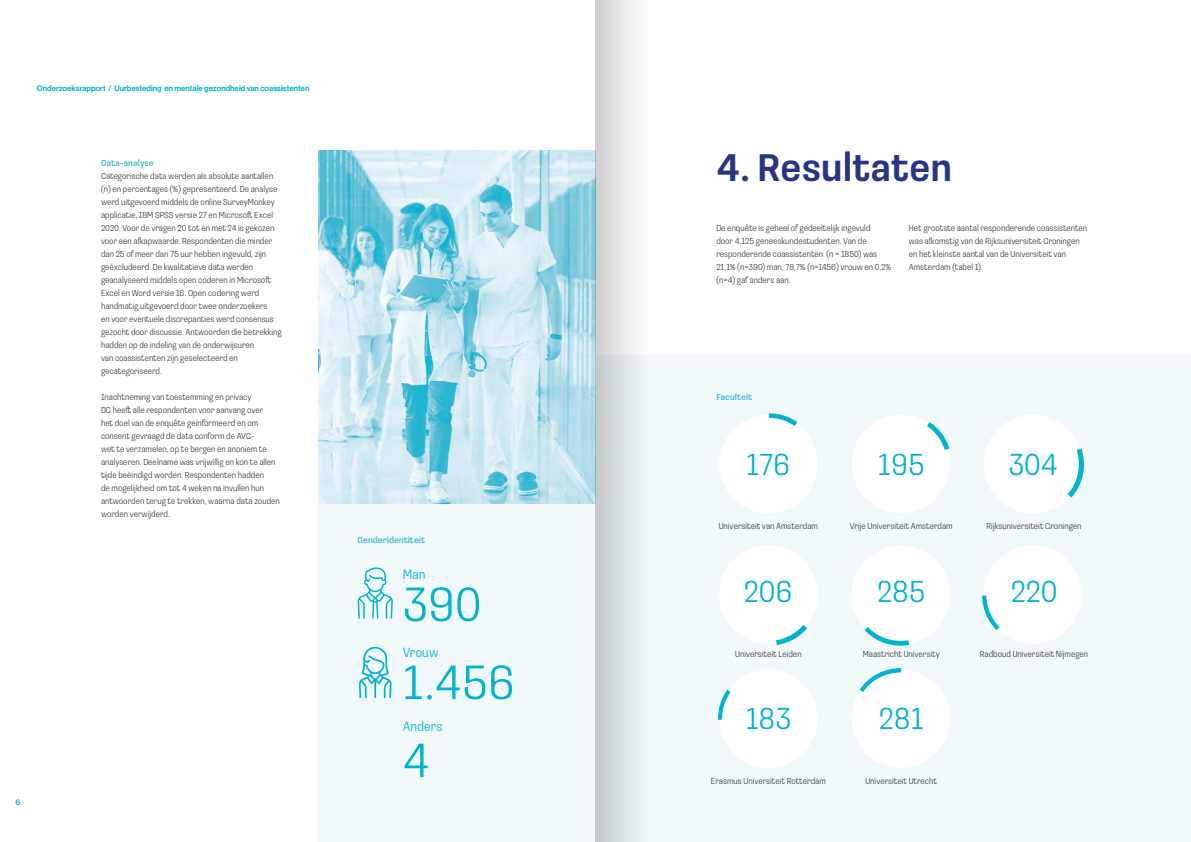
<style>
.page{position:relative;width:1191px;height:842px;background:#fff}
.page>*{position:absolute;margin:0;border:0;box-sizing:border-box;transform-origin:0 0}
.t1{font:300 50px "Loos Condensed";color:#03b3cd}
.t2{font:500 40px "Loos Condensed";color:#283583}
.t3{font:300 31.5px "Loos Condensed";color:#04b3cd}
.t4{font:300 14px "Loos Condensed";color:#03b3cd}
.t5{font:300 9px/13px "Loos Condensed";color:#3c3c3b}
.t6{font:500 9px "Loos Condensed";color:#49bad2}
.t7{font:8px "N Haas Grotesk DS Pro 65 Md";color:#03b3cd}
</style>
<div class="page">
<div style="left:318px;top:355px;width:873px;height:487px;background:#f2f9fb"></div>
<div style="left:851px;top:669px;width:99px;height:99px;background:#fff;border-radius:50%"></div>
<svg style="left:859px;top:668px;width:42px;height:24px"></svg>
<div style="left:854px;top:672px;width:93px;height:93px;background:#fff;border-radius:50%"></div>
<div style="left:719px;top:669px;width:98px;height:99px;background:#fff;border-radius:50%"></div>
<svg style="left:718px;top:690px;width:13px;height:30px"></svg>
<div style="left:722px;top:672px;width:92px;height:93px;background:#fff;border-radius:50%"></div>
<div style="left:851px;top:545px;width:99px;height:99px;background:#fff;border-radius:50%"></div>
<svg style="left:864px;top:627px;width:45px;height:19px"></svg>
<div style="left:854px;top:548px;width:93px;height:93px;background:#fff;border-radius:50%"></div>
<div style="left:719px;top:545px;width:98px;height:99px;background:#fff;border-radius:50%"></div>
<svg style="left:776px;top:624px;width:31px;height:21px"></svg>
<div style="left:722px;top:548px;width:92px;height:93px;background:#fff;border-radius:50%"></div>
<div style="left:983px;top:545px;width:98px;height:99px;background:#fff;border-radius:50%"></div>
<svg style="left:982px;top:595px;width:18px;height:35px"></svg>
<div style="left:986px;top:548px;width:92px;height:93px;background:#fff;border-radius:50%"></div>
<div style="left:851px;top:415px;width:99px;height:98px;background:#fff;border-radius:50%"></div>
<svg style="left:927px;top:422px;width:22px;height:28px"></svg>
<div style="left:854px;top:418px;width:93px;height:92px;background:#fff;border-radius:50%"></div>
<div style="left:719px;top:415px;width:98px;height:98px;background:#fff;border-radius:50%"></div>
<svg style="left:769px;top:413px;width:28px;height:13px"></svg>
<div style="left:722px;top:418px;width:92px;height:92px;background:#fff;border-radius:50%"></div>
<div style="left:983px;top:415px;width:98px;height:98px;background:#fff;border-radius:50%"></div>
<svg style="left:1067px;top:448px;width:17px;height:49px"></svg>
<div style="left:986px;top:418px;width:92px;height:92px;background:#fff;border-radius:50%"></div>
<img style="left:318px;top:150px;width:277px;height:354px">
<svg style="left:359px;top:647px;width:33px;height:51px"></svg>
<svg style="left:357px;top:567px;width:36px;height:52px"></svg>
<svg style="left:595px;top:0;width:41px;height:842px"></svg>
<p class="t7" style="left:37px;top:84px;width:274px">Onderzoeksrapport / Uurbesteding en mentale gezondheid van coassistenten</p>
<p class="t6" style="left:101px;top:157px;width:54px">Data-analyse</p>
<p class="t5" style="left:101px;top:169px;width:182px">Categorische data werden als absolute aantallen (n) en percentages (%) gepresenteerd. De analyse werd uitgevoerd middels de online SurveyMonkey applicatie, IBM SPSS versie 27 en Microsoft Excel 2020. Voor de vragen 20 tot en met 24 is gekozen voor een afkapwaarde. Respondenten die minder dan 25 of meer dan 75 uur hebben ingevuld, zijn geëxcludeerd. De kwalitatieve data werden geanalyseerd middels open coderen in Microsoft Excel en Word versie 16. Open codering werd handmatig uitgevoerd door twee onderzoekers<br>en voor eventuele discrepanties werd consensus gezocht door discussie. Antwoorden die betrekking hadden op de indeling van de onderwijsuren<br>van coassistenten zijn geselecteerd en gecategoriseerd.</p>
<p class="t5" style="left:101px;top:390px;width:180px">Inachtneming van toestemming en privacy<br>DG heeft alle respondenten voor aanvang over<br>het doel van de enquête geïnformeerd en om consent gevraagd de data conform de AVG-<br>wet te verzamelen, op te bergen en anoniem te analyseren. Deelname was vrijwillig en kon te allen tijde beëindigd worden. Respondenten hadden<br>de mogelijkheid om tot 4 weken na invullen hun antwoorden terug te trekken, waarna data zouden worden verwijderd.</p>
<p class="t7" style="left:15px;top:797px;width:6px">6</p>
<p class="t6" style="left:358px;top:534px;width:69px">Genderidentiteit</p>
<h3 class="t4" style="left:403px;top:565px;width:24px">Man</h3>
<h1 class="t1" style="left:403px;top:571px;width:80px">390</h1>
<h3 class="t4" style="left:403px;top:643px;width:37px">Vrouw</h3>
<h1 class="t1" style="left:403px;top:649px;width:114px">1.456</h1>
<h3 class="t4" style="left:403px;top:717px;width:41px">Anders</h3>
<h1 class="t1" style="left:403px;top:727px;width:28px">4</h1>
<h2 class="t2" style="left:716px;top:139px;width:237px">4. Resultaten</h2>
<p class="t5" style="left:716px;top:221px;width:176px">De enquête is geheel of gedeeltelijk ingevuld<br>door 4.125 geneeskundestudenten. Van de responderende coassistenten (n = 1850) was 21,1% (n=390) man, 78,7% (n=1456) vrouw en 0,2% (n=4) gaf anders aan.</p>
<p class="t5" style="left:909px;top:221px;width:180px">Het grootste aantal responderende coassistenten was afkomstig van de Rijksuniversiteit Groningen en het kleinste aantal van de Universiteit van Amsterdam (tabel 1).</p>
<p class="t6" style="left:716px;top:391px;width:37px">Faculteit</p>
<h3 class="t3" style="left:746px;top:443px;width:46px">176</h3>
<h3 class="t3" style="left:878px;top:443px;width:48px">195</h3>
<h3 class="t3" style="left:1008px;top:443px;width:51px">304</h3>
<p class="t5" style="left:718px;top:519px;width:101px">Universiteit van Amsterdam</p>
<p class="t5" style="left:849px;top:519px;width:104px">Vrije Universiteit Amsterdam</p>
<p class="t5" style="left:986px;top:519px;width:96px">Rijksuniversiteit Groningen</p>
<h3 class="t3" style="left:744px;top:570px;width:50px">206</h3>
<h3 class="t3" style="left:877px;top:570px;width:50px">285</h3>
<h3 class="t3" style="left:1010px;top:570px;width:48px">220</h3>
<p class="t5" style="left:735px;top:647px;width:68px">Universiteit Leiden</p>
<p class="t5" style="left:862px;top:647px;width:78px">Maastricht University</p>
<p class="t5" style="left:980px;top:647px;width:110px">Radboud Universiteit Nijmegen</p>
<h3 class="t3" style="left:745px;top:698px;width:47px">183</h3>
<h3 class="t3" style="left:879px;top:698px;width:46px">281</h3>
<p class="t5" style="left:711px;top:774px;width:116px">Erasmus Universiteit Rotterdam</p>
<p class="t5" style="left:865px;top:774px;width:73px">Universiteit Utrecht</p>
</div>
